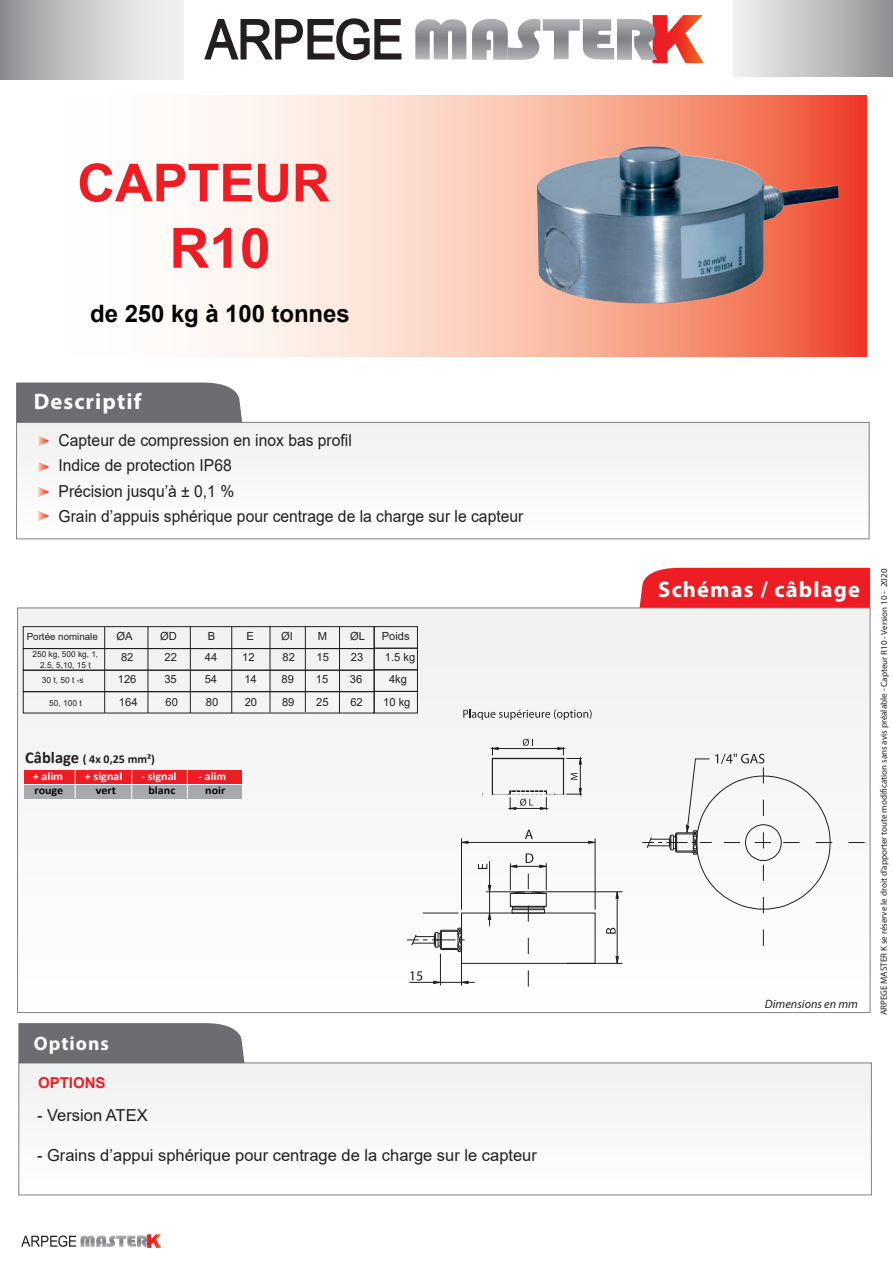
<style>
.page{position:relative;width:893px;height:1263px;background:#fff}
.page>*{position:absolute;margin:0;border:0;box-sizing:border-box;transform-origin:0 0}
.t1{font:700 55.5px "Arial";color:#ee1d23}
.t2{font:700 52.5px "Arial";letter-spacing:-.005em;color:#ee1d23}
.t3{font:700 24px "Arial";letter-spacing:-.005em;color:#050504}
.t4{font:700 22.5px "Myriad Pro";letter-spacing:.05em;color:#fff}
.t5{font:700 19.5px "Myriad Pro";letter-spacing:.05em;color:#fff}
.t6{font:16.5px/25.3px "Arial";color:#231f20;scale:.95 1}
.t7{font:16.5px "Arial";color:#231f20}
.t8{font:700 15px "Arial";color:#ee1d23}
.t9{font:700 12px "Calibri";color:#231f20}
.t10{font:italic 12px "Myriad Pro";color:#231f20}
.t11{font:700 11.25px "Calibri";color:#fff;scale:1.07 1}
.t12{font:700 11.25px "Calibri";color:#040503;scale:1.07 1}
.t13{font:11.1px "Arial";color:#231f20}
.t14{font:9.75px "Arial";color:#231f20}
.t15{font:9px "Myriad Pro";color:#231f20}
.t16{font:8.4px "Arial";color:#231f20}
.t17{font:8.25px/10.9px "Arial";color:#231f20;text-align:center}
.s1{font-size:16.5px}
</style>
<div class="page">
<div style="left:733px;top:0;width:160px;height:77px;background:linear-gradient(to right,#f3f3f3,#909295)"></div>
<div style="left:0;top:0;width:184px;height:80px;background:linear-gradient(to right,#959699,#fcfcfc)"></div>
<svg style="left:212px;top:95px;width:655px;height:261px"></svg>
<svg style="left:204px;top:18px;width:198px;height:43px"></svg>
<svg style="left:653px;top:15px;width:51px;height:48px"></svg>
<img style="left:472px;top:19px;width:68px;height:41px">
<img style="left:415px;top:19px;width:51px;height:40px">
<img style="left:543px;top:19px;width:37px;height:40px">
<img style="left:583px;top:19px;width:31px;height:40px">
<img style="left:617px;top:19px;width:40px;height:41px">
<svg style="left:21px;top:1235px;width:55px;height:12px"></svg>
<img style="left:80px;top:1235px;width:15px;height:12px">
<svg style="left:96px;top:1234px;width:65px;height:14px"></svg>
<div style="left:18px;top:608px;width:852px;height:404px;background:#f7f7f8"></div>
<div style="left:17px;top:422px;width:852px;height:117px;background:#f7f7f8"></div>
<div style="left:16px;top:422px;width:853px;height:117px;border:1px solid #808285"></div>
<div style="left:16px;top:383px;width:226px;height:39px;background:#6c6d70"></div>
<div style="left:640px;top:568px;width:230px;height:40px;background:#ee1d23"></div>
<div style="left:19px;top:1063px;width:852px;height:132px;background:#f7f7f8"></div>
<div style="left:19px;top:1063px;width:853px;height:132px;border:1px solid #808285"></div>
<div style="left:18px;top:1023px;width:226px;height:40px;background:#6c6d70"></div>
<svg style="left:37px;top:435px;width:12px;height:11px"></svg>
<svg style="left:37px;top:511px;width:12px;height:10px"></svg>
<svg style="left:37px;top:462px;width:12px;height:10px"></svg>
<svg style="left:37px;top:487px;width:12px;height:10px"></svg>
<img style="left:470px;top:75px;width:389px;height:280px">
<div style="left:24px;top:770px;width:217px;height:14px;background:#ee1d23"></div>
<div style="left:24px;top:785px;width:217px;height:13px;background:#a8a9ad"></div>
<svg style="left:75px;top:770px;width:1px;height:28px"></svg>
<svg style="left:131px;top:770px;width:1px;height:29px"></svg>
<svg style="left:187px;top:770px;width:1px;height:28px"></svg>
<svg style="left:763px;top:929px;width:1px;height:17px"></svg>
<svg style="left:848px;top:842px;width:17px;height:1px"></svg>
<hr style="left:567px;top:963px;width:55px;height:1px;background:#231f20">
<hr style="left:532px;top:891px;width:90px;height:1px;background:#231f20">
<svg style="left:528px;top:970px;width:1px;height:16px"></svg>
<svg style="left:528px;top:938px;width:1px;height:16px"></svg>
<svg style="left:510px;top:906px;width:36px;height:16px"></svg>
<hr style="left:461px;top:944px;width:1px;height:41px;background:#231f20">
<hr style="left:440px;top:953px;width:1px;height:32px;background:#231f20">
<hr style="left:595px;top:838px;width:1px;height:72px;background:#231f20">
<hr style="left:512px;top:909px;width:33px;height:1px;background:#231f20">
<hr style="left:513px;top:908px;width:31px;height:1px;background:#231f20">
<hr style="left:461px;top:838px;width:1px;height:72px;background:#231f20">
<hr style="left:468px;top:842px;width:121px;height:1px;background:#231f20">
<svg style="left:462px;top:841px;width:6px;height:3px"></svg>
<hr style="left:486px;top:891px;width:39px;height:1px;background:#231f20">
<hr style="left:423px;top:913px;width:35px;height:1px;background:#231f20">
<svg style="left:588px;top:841px;width:7px;height:3px"></svg>
<svg style="left:616px;top:891px;width:3px;height:7px"></svg>
<svg style="left:616px;top:956px;width:3px;height:8px"></svg>
<hr style="left:617px;top:898px;width:1px;height:59px;background:#231f20">
<svg style="left:525px;top:830px;width:8px;height:9px"></svg>
<svg style="left:409px;top:971px;width:66px;height:13px"></svg>
<svg style="left:510px;top:853px;width:41px;height:41px"></svg>
<svg style="left:478px;top:861px;width:13px;height:65px"></svg>
<svg style="left:606px;top:928px;width:10px;height:6px"></svg>
<svg style="left:642px;top:754px;width:190px;height:159px"></svg>
<svg style="left:407px;top:928px;width:58px;height:24px"></svg>
<svg style="left:491px;top:738px;width:91px;height:72px"></svg>
<svg style="left:463px;top:709px;width:129px;height:11px"></svg>
<hr style="left:104px;top:627px;width:1px;height:86px;background:#231f20">
<hr style="left:148px;top:627px;width:1px;height:86px;background:#231f20">
<hr style="left:190px;top:627px;width:1px;height:86px;background:#231f20">
<hr style="left:231px;top:627px;width:1px;height:86px;background:#231f20">
<div style="left:23px;top:626px;width:351px;height:23px;border:1px solid #231f20"></div>
<div style="left:23px;top:648px;width:351px;height:22px;border:1px solid #231f20"></div>
<div style="left:23px;top:670px;width:351px;height:22px;border:1px solid #231f20"></div>
<div style="left:23px;top:691px;width:351px;height:22px;border:1px solid #231f20"></div>
<hr style="left:270px;top:626px;width:1px;height:86px;background:#231f20">
<hr style="left:305px;top:626px;width:1px;height:86px;background:#231f20">
<hr style="left:339px;top:627px;width:1px;height:86px;background:#231f20">
<div style="left:374px;top:626px;width:44px;height:22px;border:1px solid #231f20"></div>
<div style="left:374px;top:648px;width:44px;height:22px;border:1px solid #231f20"></div>
<div style="left:374px;top:670px;width:44px;height:22px;border:1px solid #231f20"></div>
<div style="left:374px;top:691px;width:44px;height:22px;border:1px solid #231f20"></div>
<h2 class="t2" style="left:77px;top:146px;width:254px">CAPTEUR</h2>
<h1 class="t1" style="left:169px;top:209px;width:103px">R10</h1>
<h3 class="t3" style="left:90px;top:296px;width:261px">de 250 kg à 100 tonnes</h3>
<h3 class="t4" style="left:34px;top:386px;width:109px">Descriptif</h3>
<p class="t6" style="left:59px;top:428px;width:491px">Capteur de compression en inox bas profil<br>Indice de protection IP68<br>Précision jusqu’à ± 0,1 %<br>Grain d’appuis sphérique pour centrage de la charge sur le capteur</p>
<p class="t14" style="left:27px;top:630px;width:73px">Portée nominale</p>
<p class="t13" style="left:117px;top:629px;width:18px">ØA</p>
<p class="t13" style="left:160px;top:629px;width:18px">ØD</p>
<p class="t13" style="left:208px;top:629px;width:9px">B</p>
<p class="t13" style="left:246px;top:629px;width:9px">E</p>
<p class="t13" style="left:281px;top:629px;width:13px">ØI</p>
<p class="t13" style="left:318px;top:629px;width:11px">M</p>
<p class="t13" style="left:350px;top:629px;width:16px">ØL</p>
<p class="t13" style="left:382px;top:629px;width:29px">Poids</p>
<p class="t13" style="left:121px;top:650px;width:14px">82</p>
<p class="t13" style="left:164px;top:650px;width:14px">22</p>
<p class="t13" style="left:205px;top:650px;width:14px">44</p>
<p class="t13" style="left:242px;top:650px;width:14px">12</p>
<p class="t13" style="left:282px;top:650px;width:14px">82</p>
<p class="t13" style="left:317px;top:650px;width:14px">15</p>
<p class="t13" style="left:351px;top:650px;width:14px">23</p>
<p class="t13" style="left:385px;top:650px;width:32px">1.5 kg</p>
<p class="t16" style="left:42px;top:675px;width:43px">30 t, 50 t -s</p>
<p class="t13" style="left:118px;top:672px;width:20px">126</p>
<p class="t13" style="left:164px;top:672px;width:14px">35</p>
<p class="t13" style="left:205px;top:672px;width:14px">54</p>
<p class="t13" style="left:244px;top:672px;width:14px">14</p>
<p class="t13" style="left:282px;top:672px;width:14px">89</p>
<p class="t13" style="left:316px;top:672px;width:14px">15</p>
<p class="t13" style="left:350px;top:672px;width:14px">36</p>
<p class="t13" style="left:389px;top:672px;width:20px">4kg</p>
<p class="t16" style="left:49px;top:697px;width:34px">50, 100 t</p>
<p class="t13" style="left:119px;top:694px;width:20px">164</p>
<p class="t13" style="left:166px;top:694px;width:14px">60</p>
<p class="t13" style="left:206px;top:694px;width:14px">80</p>
<p class="t13" style="left:245px;top:694px;width:14px">20</p>
<p class="t13" style="left:282px;top:694px;width:14px">89</p>
<p class="t13" style="left:316px;top:694px;width:14px">25</p>
<p class="t13" style="left:350px;top:694px;width:14px">62</p>
<p class="t13" style="left:383px;top:694px;width:29px">10 kg</p>
<p class="t17" style="left:33px;top:649px;width:67px">250 kg, 500 kg, 1,<br>2.5, 5,10, 15 t</p>
<p class="t9" style="left:25px;top:750px;width:131px"><span class="s1">Câblage</span> ( 4x 0,25 mm²)</p>
<p class="t11" style="left:33px;top:768px;width:30px">+ alim</p>
<p class="t11" style="left:85px;top:768px;width:37px">+ signal</p>
<p class="t11" style="left:141px;top:768px;width:34px">- signal</p>
<p class="t11" style="left:198px;top:768px;width:28px">- alim</p>
<p class="t12" style="left:35px;top:783px;width:28px">rouge</p>
<p class="t12" style="left:96px;top:783px;width:20px">vert</p>
<p class="t12" style="left:149px;top:783px;width:27px">blanc</p>
<p class="t12" style="left:205px;top:783px;width:20px">noir</p>
<p class="t5" style="left:34px;top:1031px;width:77px">Options</p>
<p class="t8" style="left:38px;top:1072px;width:69px">OPTIONS</p>
<p class="t7" style="left:37px;top:1104px;width:112px">- Version ATEX</p>
<p class="t7" style="left:37px;top:1144px;width:501px">- Grains d’appui sphérique pour centrage de la charge sur le capteur</p>
<h3 class="t4" style="left:658px;top:575px;width:203px">Schémas / câblage</h3>
<p class="t10" style="left:765px;top:996px;width:95px">Dimensions en mm</p>
<p class="t15" style="left:878px;top:1015px;width:448px;rotate:-90deg">ARPEGE MASTER K se réserve le droit d’apporter toute modi cation sans avis préalable - Capteur R10 - Version 10 - 2020</p>
</div>
